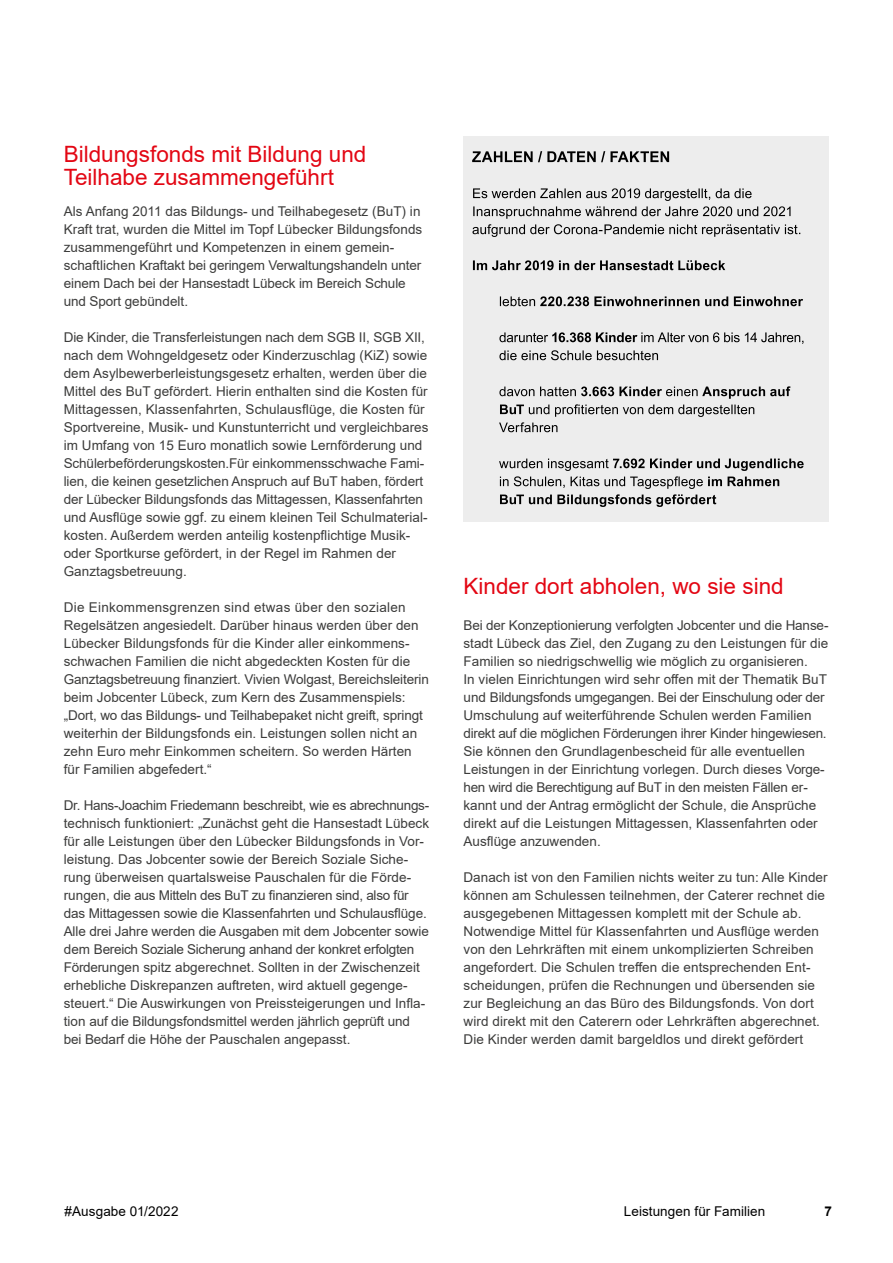
<style>
.page{position:relative;width:893px;height:1263px;background:#fff}
.page>*{position:absolute;margin:0;border:0;box-sizing:border-box;transform-origin:0 0}
.t1{font:22.5px/22.5px "Arial";color:#e30613}
.t2{font:13.5px/18px "Arial";letter-spacing:.005em;color:#3c3c3b}
.t3{font:13.5px "Arial";letter-spacing:.005em;color:#000}
.t4{font:700 13.5px "Arial";color:#000}
</style>
<div class="page">
<div style="left:463px;top:137px;width:366px;height:385px;background:#ededed"></div>
<svg style="left:499px;top:458px;width:305px;height:49px"></svg>
<svg style="left:499px;top:386px;width:291px;height:46px"></svg>
<svg style="left:499px;top:350px;width:159px;height:10px"></svg>
<svg style="left:499px;top:332px;width:304px;height:12px"></svg>
<svg style="left:500px;top:296px;width:303px;height:10px"></svg>
<svg style="left:473px;top:260px;width:252px;height:10px"></svg>
<svg style="left:472px;top:188px;width:328px;height:49px"></svg>
<svg style="left:472px;top:151px;width:197px;height:11px"></svg>
<h2 class="t1" style="left:64px;top:143px;width:304px">Bildungsfonds mit Bildung und<br>Teilhabe zusammengeführt</h2>
<p class="t2" style="left:64px;top:202px;width:360px">Als Anfang 2011 das Bildungs- und Teilhabegesetz (BuT) in Kraft trat, wurden die Mittel im Topf Lübecker Bildungsfonds zusammengeführt und Kompetenzen in einem gemein&shy;schaftlichen Kraftakt bei geringem Verwaltungshandeln unter einem Dach bei der Hansestadt Lübeck im Bereich Schule und Sport gebündelt.</p>
<p class="t2" style="left:64px;top:328px;width:366px">Die Kinder, die Transferleistungen nach dem SGB II, SGB XII, nach dem Wohngeldgesetz oder Kinderzuschlag (KiZ) sowie dem Asylbewerberleistungsgesetz erhalten, werden über die Mittel des BuT gefördert. Hierin enthalten sind die Kosten für Mittagessen, Klassenfahrten, Schulausflüge, die Kosten für Sportvereine, Musik- und Kunstunterricht und vergleichbares im Umfang von 15 Euro monatlich sowie Lernförderung und Schülerbeförderungskosten.Für einkommensschwache Fami&shy;lien, die keinen gesetzlichen Anspruch auf BuT haben, fördert der Lübecker Bildungsfonds das Mittagessen, Klassenfahrten und Ausflüge sowie ggf. zu einem kleinen Teil Schulmaterial&shy;kosten. Außerdem werden anteilig kostenpflichtige Musik&shy;oder Sportkurse gefördert, in der Regel im Rahmen der Ganztagsbetreuung.</p>
<p class="t2" style="left:64px;top:598px;width:367px">Die Einkommensgrenzen sind etwas über den sozialen Regelsätzen angesiedelt. Darüber hinaus werden über den Lübecker Bildungsfonds für die Kinder aller einkommens&shy;schwachen Familien die nicht abgedeckten Kosten für die Ganztagsbetreuung finanziert. Vivien Wolgast, Bereichsleiterin beim Jobcenter Lübeck, zum Kern des Zusammenspiels: „Dort, wo das Bildungs- und Teilhabepaket nicht greift, springt weiterhin der Bildungsfonds ein. Leistungen sollen nicht an zehn Euro mehr Einkommen scheitern. So werden Härten für Familien abgefedert.“</p>
<p class="t2" style="left:64px;top:796px;width:367px">Dr. Hans-Joachim Friedemann beschreibt, wie es abrechnungs&shy;technisch funktioniert: „Zunächst geht die Hansestadt Lübeck für alle Leistungen über den Lübecker Bildungsfonds in Vor&shy;leistung. Das Jobcenter sowie der Bereich Soziale Siche&shy;rung überweisen quartalsweise Pauschalen für die Förde&shy;rungen, die aus Mitteln des BuT zu finanzieren sind, also für das Mittagessen sowie die Klassenfahrten und Schulausflüge.<br>Alle drei Jahre werden die Ausgaben mit dem Jobcenter sowie dem Bereich Soziale Sicherung anhand der konkret erfolgten Förderungen spitz abgerechnet. Sollten in der Zwischenzeit erhebliche Diskrepanzen auftreten, wird aktuell gegenge&shy;steuert.“ Die Auswirkungen von Preissteigerungen und Infla&shy;tion auf die Bildungsfondsmittel werden jährlich geprüft und bei Bedarf die Höhe der Pauschalen angepasst.</p>
<h2 class="t1" style="left:463px;top:575px;width:322px">Kinder dort abholen, wo sie sind</h2>
<p class="t2" style="left:463px;top:616px;width:367px">Bei der Konzeptionierung verfolgten Jobcenter und die Hanse&shy;stadt Lübeck das Ziel, den Zugang zu den Leistungen für die Familien so niedrigschwellig wie möglich zu organisieren.<br>In vielen Einrichtungen wird sehr offen mit der Thematik BuT und Bildungsfonds umgegangen. Bei der Einschulung oder der Umschulung auf weiterführende Schulen werden Familien direkt auf die möglichen Förderungen ihrer Kinder hingewiesen.<br>Sie können den Grundlagenbescheid für alle eventuellen Leistungen in der Einrichtung vorlegen. Durch dieses Vorge&shy;hen wird die Berechtigung auf BuT in den meisten Fällen er&shy;kannt und der Antrag ermöglicht der Schule, die Ansprüche direkt auf die Leistungen Mittagessen, Klassenfahrten oder Ausflüge anzuwenden.</p>
<p class="t2" style="left:463px;top:868px;width:366px">Danach ist von den Familien nichts weiter zu tun: Alle Kinder können am Schulessen teilnehmen, der Caterer rechnet die ausgegebenen Mittagessen komplett mit der Schule ab.<br>Notwendige Mittel für Klassenfahrten und Ausflüge werden von den Lehrkräften mit einem unkomplizierten Schreiben angefordert. Die Schulen treffen die entsprechenden Ent&shy;scheidungen, prüfen die Rechnungen und übersenden sie zur Begleichung an das Büro des Bildungsfonds. Von dort wird direkt mit den Caterern oder Lehrkräften abgerechnet.<br>Die Kinder werden damit bargeldlos und direkt gefördert</p>
<p class="t3" style="left:624px;top:1202px;width:143px">Leistungen für Familien</p>
<p class="t3" style="left:64px;top:1202px;width:116px">#Ausgabe 01/2022</p>
<p class="t4" style="left:824px;top:1202px;width:9px">7</p>
</div>
